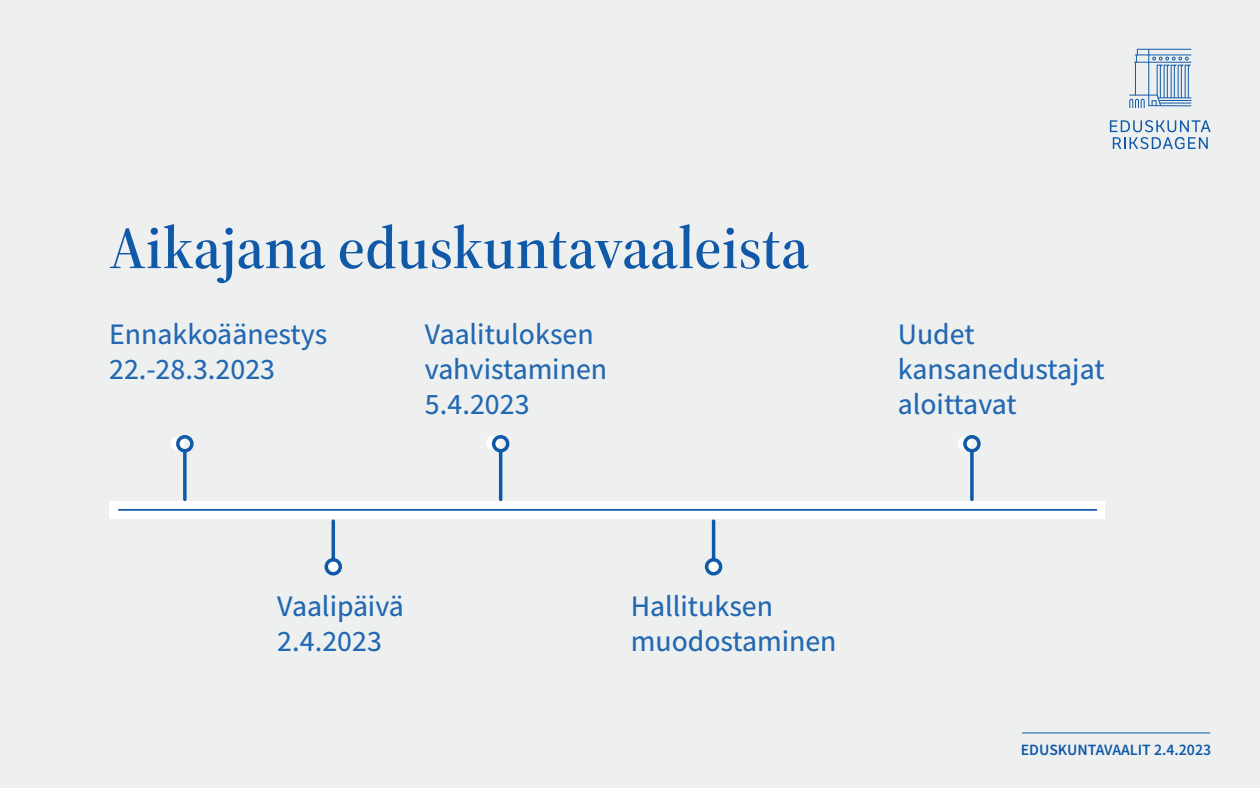
<style>
.page{position:relative;width:1260px;height:788px;background:#eef0f0}
.page>*{position:absolute;margin:0;border:0;box-sizing:border-box;transform-origin:0 0}
.t1{font:600 59.5px "Source Serif 4 Display";color:#1059a9}
.t2{font:29.75px/35px "Source Sans Variable";color:#2268b2}
.t3{font:600 15.75px "Source Sans 3";color:#1059a9}
</style>
<div class="page">
<hr style="left:1022px;top:732px;width:188px;height:1px;background:#1059a9">
<svg style="left:1129px;top:48px;width:63px;height:61px"></svg>
<svg style="left:1110px;top:120px;width:101px;height:29px"></svg>
<div style="left:110px;top:501px;width:995px;height:18px;background:#fff"></div>
<div style="left:707px;top:560px;width:14px;height:14px;background:#fff;border-radius:50%"></div>
<hr style="left:118px;top:509px;width:979px;height:2px;background:#1058a8">
<hr style="left:712px;top:521px;width:3px;height:39px;background:#1058a8">
<div style="left:705px;top:558px;width:17px;height:17px;border:4px solid #1058a8;border-radius:50%"></div>
<div style="left:171px;top:436px;width:14px;height:14px;background:#fff;border-radius:50%"></div>
<svg style="left:183px;top:452px;width:4px;height:47px"></svg>
<div style="left:176px;top:435px;width:18px;height:17px;border:4px solid #1058a8;border-radius:50%"></div>
<div style="left:486px;top:436px;width:14px;height:14px;background:#fff;border-radius:50%"></div>
<div style="left:326px;top:561px;width:14px;height:14px;background:#fff;border-radius:50%"></div>
<hr style="left:499px;top:451px;width:3px;height:48px;background:#1058a8">
<div style="left:492px;top:435px;width:17px;height:17px;border:4px solid #1058a8;border-radius:50%"></div>
<div style="left:957px;top:436px;width:14px;height:14px;background:#fff;border-radius:50%"></div>
<hr style="left:332px;top:521px;width:3px;height:39px;background:#1058a8">
<div style="left:325px;top:558px;width:17px;height:17px;border:4px solid #1058a8;border-radius:50%"></div>
<svg style="left:970px;top:452px;width:4px;height:47px"></svg>
<div style="left:963px;top:435px;width:18px;height:17px;border:4px solid #1058a8;border-radius:50%"></div>
<h1 class="t1" style="left:109px;top:209px;width:702px">Aikajana eduskuntavaaleista</h1>
<p class="t2" style="left:109px;top:317px;width:220px">Ennakkoäänestys<br>22.-28.3.2023</p>
<p class="t2" style="left:425px;top:317px;width:184px">Vaalituloksen vahvistaminen<br>5.4.2023</p>
<p class="t2" style="left:898px;top:317px;width:208px">Uudet kansanedustajat aloittavat</p>
<p class="t2" style="left:277px;top:589px;width:128px">Vaalipäivä<br>2.4.2023</p>
<p class="t2" style="left:631px;top:589px;width:207px">Hallituksen muodostaminen</p>
<p class="t3" style="left:1021px;top:739px;width:192px">EDUSKUNTAVAALIT 2.4.2023</p>
</div>
